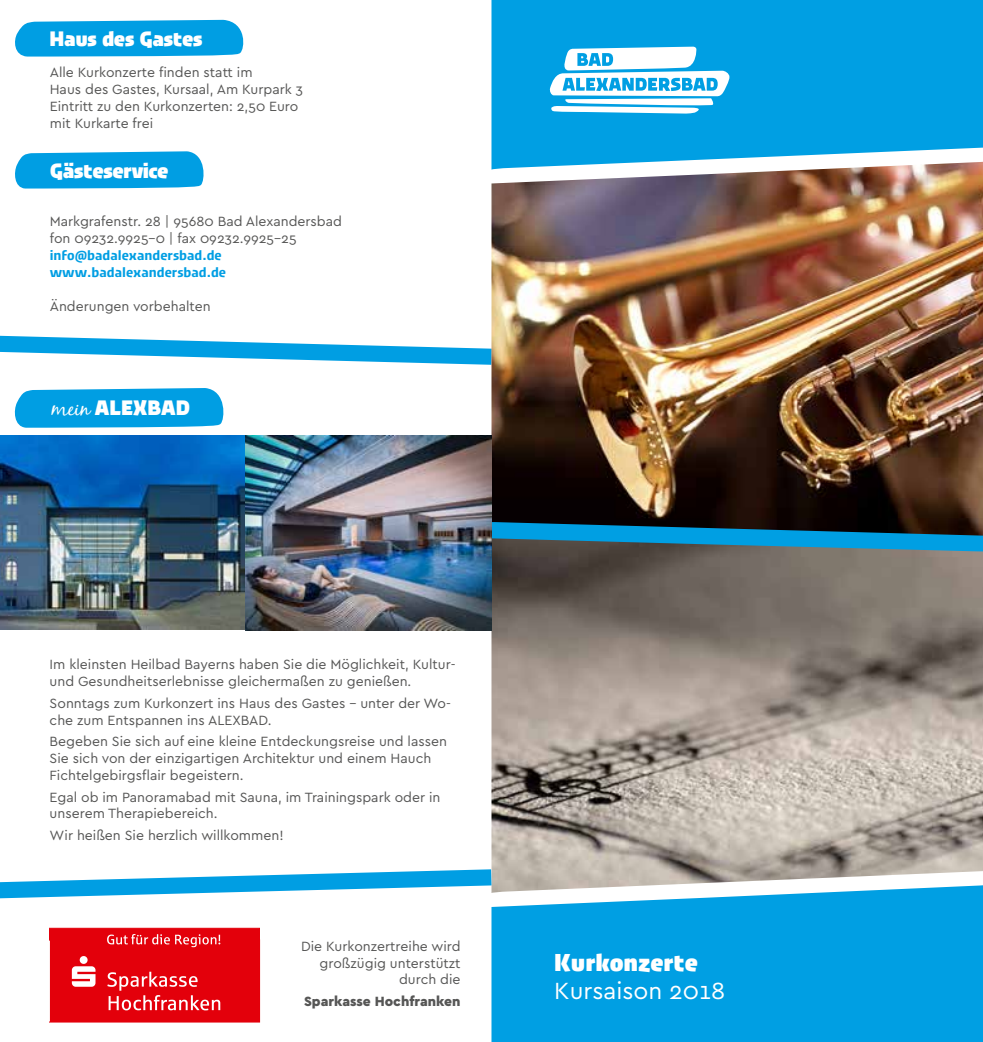
<style>
.page{position:relative;width:983px;height:1042px;background:#fff}
.page>*{position:absolute;margin:0;border:0;box-sizing:border-box;transform-origin:0 0}
.t1{font:24.5px "Cera";color:#fff}
.t2{font:900 24.5px "Urby";letter-spacing:.02em;color:#fff}
.t3{font:900 21px "Urby";color:#fff}
.t4{font:14px/16.8px "Cera PRO";color:#565655}
.t5{font:700 14px/16.8px "Urby";color:#009ee3}
.t6{font:900 14px "Cera PRO";color:#565655}
.s1{font-family:"Black Jack";font-weight:400}
</style>
<div class="page">
<svg style="left:0;top:336px;width:491px;height:29px"></svg>
<img style="left:491px;top:185px;width:491px;height:337px">
<div style="left:491px;top:0;width:491px;height:146px;background:#009fe3"></div>
<img style="left:491px;top:146px;width:491px;height:39px">
<img style="left:491px;top:552px;width:491px;height:317px">
<div style="left:491px;top:908px;width:491px;height:134px;background:#009fe3"></div>
<svg style="left:549px;top:47px;width:180px;height:67px"></svg>
<svg style="left:491px;top:522px;width:491px;height:30px;background:#196b8d"></svg>
<svg style="left:50px;top:928px;width:209px;height:94px;background:#e51620"></svg>
<svg style="left:15px;top:20px;width:229px;height:37px;background:#13a5e5"></svg>
<svg style="left:15px;top:151px;width:189px;height:37px;background:#11a4e4"></svg>
<img style="left:0;top:435px;width:491px;height:195px">
<svg style="left:0;top:869px;width:982px;height:39px"></svg>
<svg style="left:14px;top:388px;width:210px;height:40px;background:#14a5e5"></svg>
<h2 class="t3" style="left:50px;top:23px;width:154px">Haus des Gastes</h2>
<p class="t4" style="left:50px;top:64px;width:255px">Alle Kurkonzerte finden statt im<br>Haus des Gastes, Kursaal, Am Kurpark 3<br>Eintritt zu den Kurkonzerten: 2,50 Euro mit Kurkarte frei</p>
<h2 class="t3" style="left:50px;top:155px;width:120px">Gästeservice</h2>
<p class="t4" style="left:50px;top:213px;width:294px">Markgrafenstr. 28 | 95680 Bad Alexandersbad fon 09232.9925-0 | fax 09232.9925-25</p>
<p class="t5" style="left:50px;top:246px;width:178px">info@badalexandersbad.de www.badalexandersbad.de</p>
<p class="t4" style="left:50px;top:297px;width:162px">Änderungen vorbehalten</p>
<h2 class="t3" style="left:51px;top:392px;width:140px"><span class="s1">mein</span> ALEXBAD</h2>
<p class="t4" style="left:50px;top:655px;width:407px">Im kleinsten Heilbad Bayerns haben Sie die Möglichkeit, Kultur&shy;und Gesundheitserlebnisse gleichermaßen zu genießen.</p>
<p class="t4" style="left:50px;top:694px;width:403px">Sonntags zum Kurkonzert ins Haus des Gastes – unter der Wo&shy;che zum Entspannen ins ALEXBAD.</p>
<p class="t4" style="left:50px;top:732px;width:399px">Begeben Sie sich auf eine kleine Entdeckungsreise und lassen<br>Sie sich von der einzigartigen Architektur und einem Hauch<br>Fichtelgebirgsflair begeistern.</p>
<p class="t4" style="left:50px;top:788px;width:392px">Egal ob im Panoramabad mit Sauna, im Trainingspark oder in unserem Therapiebereich.</p>
<p class="t4" style="left:50px;top:826px;width:235px">Wir heißen Sie herzlich willkommen!</p>
<p class="t4" style="left:301px;top:937px;width:161px;text-align:right">Die Kurkonzertreihe wird großzügig unterstützt durch die</p>
<p class="t6" style="left:304px;top:992px;width:158px">Sparkasse Hochfranken</p>
<h1 class="t2" style="left:554px;top:944px;width:145px">Kurkonzerte</h1>
<h1 class="t1" style="left:554px;top:974px;width:172px">Kursaison 2018</h1>
</div>
